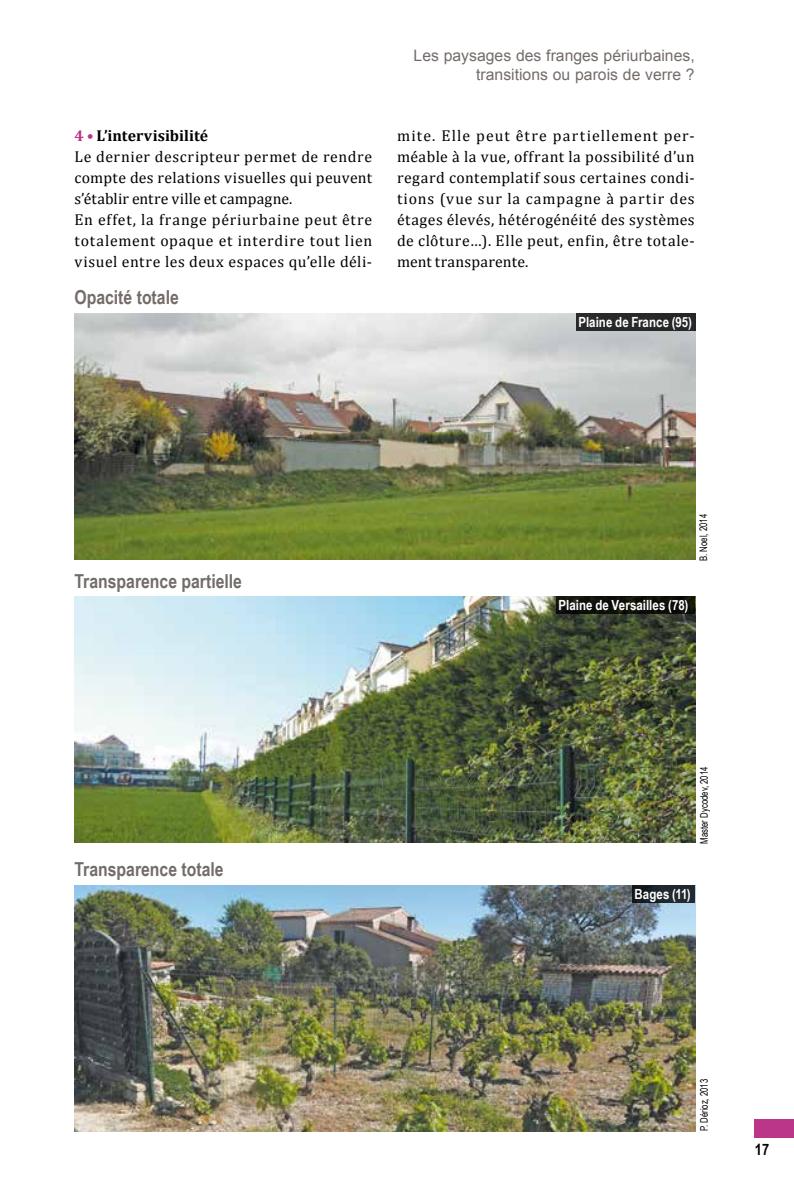
<style>
.page{position:relative;width:794px;height:1191px;background:#fff}
.page>*{position:absolute;margin:0;border:0;box-sizing:border-box;transform-origin:0 0}
.t1{font:700 19.25px "Arial Narrow";color:#746c69}
.t2{font:15.75px/21px "Cambria";letter-spacing:.035em;color:#000;text-align:justify}
.t3{font:15.75px/18.9px "Arial";color:#746c69;text-align:right}
.t4{font:700 15.75px "Arial Narrow";color:#000}
.t5{font:700 14px "Arial Narrow";letter-spacing:.005em;color:#fff}
.t6{font:10.5px "Arial Narrow";color:#000;scale:.9 1}
.s1{font-weight:700;color:#bb3589}
.s2{font-weight:700}
</style>
<div class="page">
<div style="left:754px;top:1119px;width:40px;height:18px;background:#bb3589"></div>
<img style="left:75px;top:313px;width:620px;height:246px">
<img style="left:75px;top:596px;width:620px;height:246px">
<img style="left:75px;top:885px;width:620px;height:246px">
<div style="left:576px;top:313px;width:119px;height:18px;background:#282828"></div>
<svg style="left:556px;top:596px;width:139px;height:17px;background:#10120a"></svg>
<div style="left:632px;top:885px;width:63px;height:17px;background:linear-gradient(to right,#14181b,#263036)"></div>
<p class="t2" style="left:74px;top:125px;width:299px;text-align:left"><span class="s1">4 •</span> <span class="s2">L’intervisibilité<br></span>Le dernier descripteur permet de rendre compte des relations visuelles qui peuvent s’établir entre ville et campagne.<br>En effet, la frange périurbaine peut être totalement opaque et interdire tout lien visuel entre les deux espaces qu’elle déli-</p>
<p class="t1" style="left:74px;top:283px;width:106px">Opacité totale</p>
<p class="t3" style="left:413px;top:46px;width:283px">Les paysages des franges périurbaines, transitions ou parois de verre ?</p>
<p class="t2" style="left:397px;top:125px;width:299px">mite. Elle peut être partiellement per&shy;méable à la vue, offrant la possibilité d’un regard contemplatif sous certaines condi&shy;tions (vue sur la campagne à partir des étages élevés, hétérogénéité des systèmes de clôture…). Elle peut, enfin, être totale&shy;ment transparente.</p>
<p class="t5" style="left:578px;top:312px;width:115px">Plaine de France (95)</p>
<p class="t1" style="left:74px;top:566px;width:169px">Transparence partielle</p>
<p class="t1" style="left:74px;top:854px;width:151px">Transparence totale</p>
<p class="t6" style="left:696px;top:561px;width:54px;rotate:-90deg">B. Noel, 2014</p>
<p class="t5" style="left:558px;top:594px;width:131px">Plaine de Versailles (78)</p>
<p class="t6" style="left:696px;top:843px;width:87px;rotate:-90deg">Master Dycodev, 2014</p>
<p class="t5" style="left:634px;top:883px;width:58px">Bages (11)</p>
<p class="t6" style="left:696px;top:1131px;width:60px;rotate:-90deg">P. Dérioz, 2013</p>
<p class="t4" style="left:755px;top:1137px;width:16px">17</p>
</div>
